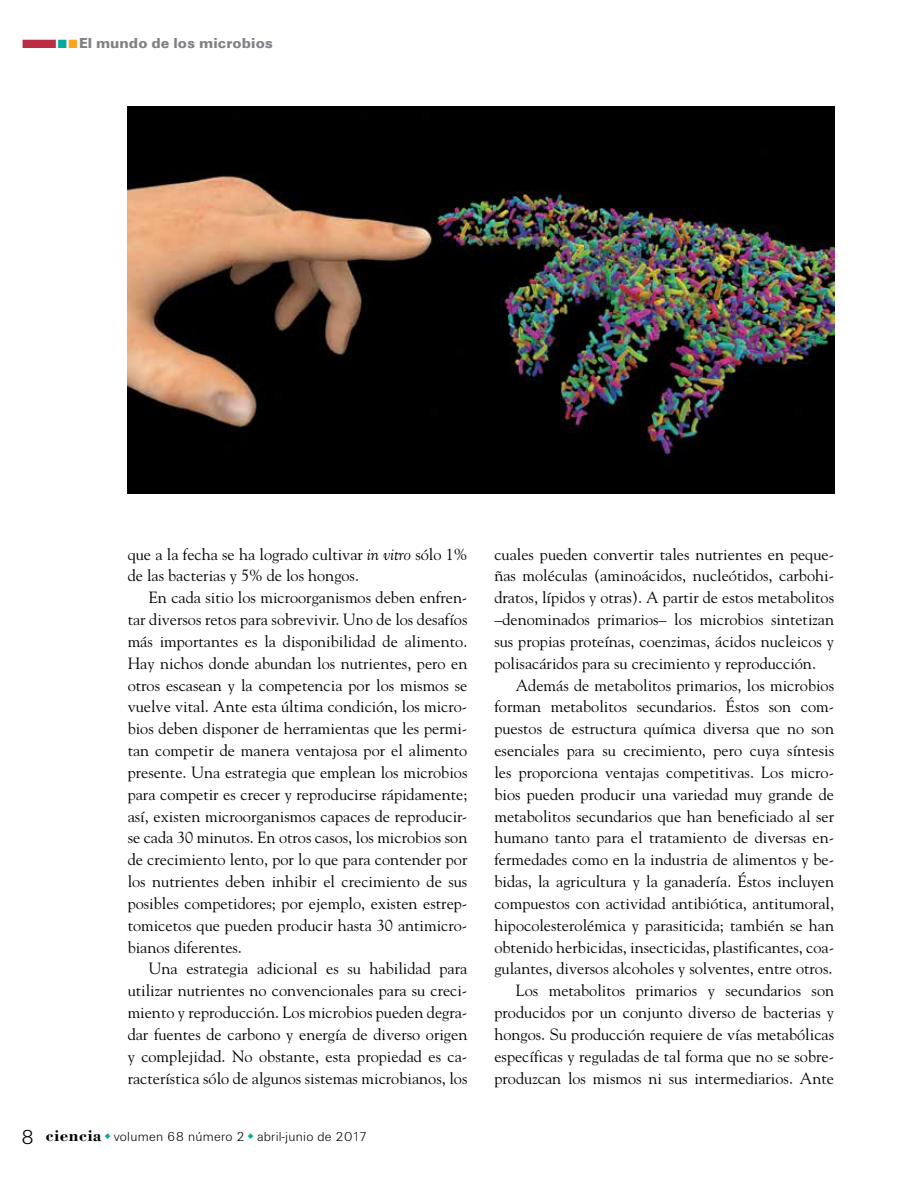
<style>
.page{position:relative;width:915px;height:1191px;background:#fff}
.page>*{position:absolute;margin:0;border:0;box-sizing:border-box;transform-origin:0 0}
.t1{font:16.2px/21.9px "Goudy";color:#000;text-align:justify}
.t2{font:900 15px "Unitus T";letter-spacing:.005em;color:#808285}
.t3{font:300 13.5px "Unitus T";letter-spacing:.02em;color:#000}
.s1{color:#bb2d45}
.s2{color:#00a99b}
.s3{color:#faa41d}
.s4{font-style:italic}
.s5{font-size:21px}
.s6{font-family:"Bodoni";font-weight:700;font-size:17.25px}
</style>
<div class="page">
<img style="left:128px;top:106px;width:705px;height:387px">
<p class="t2" style="left:21px;top:34px;width:253px"><span class="s1">■</span><span class="s2">■</span><span class="s3">■</span>El mundo de los microbios</p>
<p class="t1" style="left:128px;top:542px;width:341px">que a la fecha se ha logrado cultivar <span class="s4">in vitro</span> sólo 1% de las bacterias y 5% de los hongos.</p>
<p class="t1" style="left:128px;top:586px;width:341px;text-indent:21px">En cada sitio los microorganismos deben enfren&shy;tar diversos retos para sobrevivir. Uno de los desafíos más importantes es la disponibilidad de alimento.<br>Hay nichos donde abundan los nutrientes, pero en otros escasean y la competencia por los mismos se vuelve vital. Ante esta última condición, los micro&shy;bios deben disponer de herramientas que les permi&shy;tan competir de manera ventajosa por el alimento presente. Una estrategia que emplean los microbios para competir es crecer y reproducirse rápidamente; así, existen microorganismos capaces de reproducir&shy;se cada 30 minutos. En otros casos, los microbios son de crecimiento lento, por lo que para contender por los nutrientes deben inhibir el crecimiento de sus posibles competidores; por ejemplo, existen estrep&shy;tomicetos que pueden producir hasta 30 antimicro&shy;bianos diferentes.</p>
<p class="t1" style="left:128px;top:957px;width:341px;text-indent:21px">Una estrategia adicional es su habilidad para utilizar nutrientes no convencionales para su creci&shy;miento y reproducción. Los microbios pueden degra&shy;dar fuentes de carbono y energía de diverso origen y complejidad. No obstante, esta propiedad es ca&shy;racterística sólo de algunos sistemas microbianos, los</p>
<p class="t3" style="left:21px;top:1128px;width:347px"><span class="s5">8</span> <span class="s6">ciencia</span> volumen 68 número 2 abril-junio de 2017</p>
<p class="t1" style="left:494px;top:542px;width:341px">cuales pueden convertir tales nutrientes en peque&shy;ñas moléculas (aminoácidos, nucleótidos, carbohi&shy;dratos, lípidos y otras). A partir de estos metabolitos –denominados primarios– los microbios sintetizan sus propias proteínas, coenzimas, ácidos nucleicos y polisacáridos para su crecimiento y reproducción.</p>
<p class="t1" style="left:494px;top:673px;width:341px;text-align:right">Además de metabolitos primarios, los microbios forman metabolitos secundarios. Éstos son com&shy;puestos de estructura química diversa que no son esenciales para su crecimiento, pero cuya síntesis les proporciona ventajas competitivas. Los micro&shy;bios pueden producir una variedad muy grande de metabolitos secundarios que han beneficiado al ser humano tanto para el tratamiento de diversas en&shy;fermedades como en la industria de alimentos y be&shy;bidas, la agricultura y la ganadería. Éstos incluyen compuestos con actividad antibiótica, antitumoral, hipocolesterolémica y parasiticida; también se han obtenido herbicidas, insecticidas, plastificantes, coa&shy;gulantes, diversos alcoholes y solventes, entre otros.<br>Los metabolitos primarios y secundarios son producidos por un conjunto diverso de bacterias y hongos. Su producción requiere de vías metabólicas específicas y reguladas de tal forma que no se sobre&shy;produzcan los mismos ni sus intermediarios. Ante</p>
</div>
